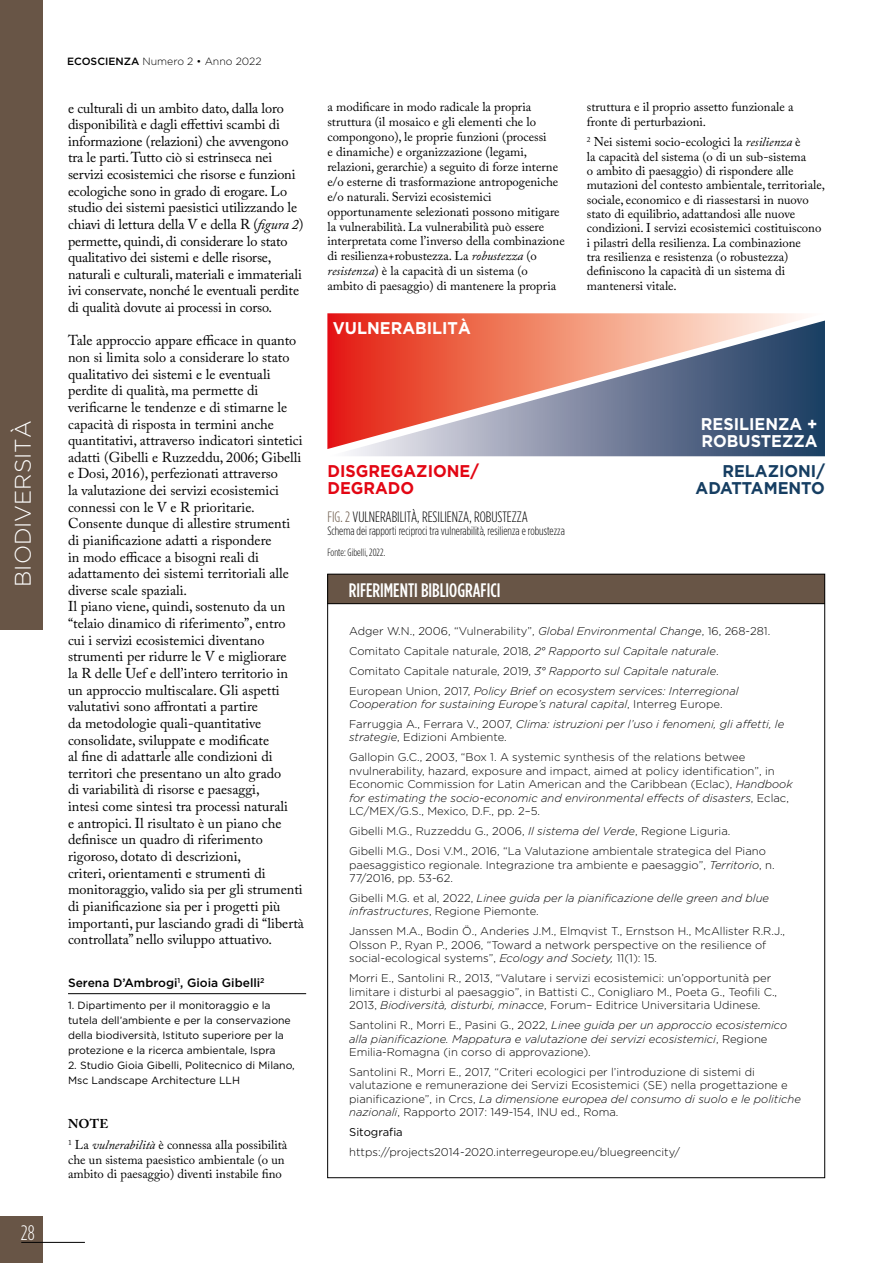
<style>
.page{position:relative;width:893px;height:1263px;background:#fff}
.page>*{position:absolute;margin:0;border:0;box-sizing:border-box;transform-origin:0 0}
.t1{font:300 22.5px "Gotham HTF";color:#fff}
.t2{font:300 condensed 21px "Gotham HTF";color:#fff}
.t3{font:500 condensed 19.5px "Gotham HTF";color:#fff}
.t4{font:700 16.95px/17px "Gotham HTF";color:#fff;scale:.95 1}
.t5{font:700 16.95px/17px "Gotham HTF";color:#e30613;scale:.95 1}
.t6{font:700 16.95px/17px "Gotham HTF";color:#163e62;text-align:right;scale:.95 1}
.t7{font:300 condensed 15px "Gotham HTF";color:#000}
.t8{font:14.25px/16.6px "Adobe Caslon Pro";color:#000}
.t9{font:12.75px/14.9px "Adobe Caslon Pro";color:#000}
.t10{font:300 condensed 12px "Gotham HTF";color:#000}
.t11{font:500 12px "Gotham HTF";color:#000}
.t12{font:300 11.25px/13.5px "Gotham HTF";color:#000}
.t13{font:italic 300 11.25px/20px "Gotham HTF";color:#000}
.t14{font:11.25px "Gotham HTF";color:#000}
.t15{font:10.5px/15.1px "Gotham HTF";color:#000}
.t16{font:300 10.5px "Gotham HTF";color:#000}
.t17{font:300 condensed 10.5px "Gotham HTF";color:#000}
.s1{font-weight:500}
.s2{font-style:italic}
.s3{font-weight:700}
.s4{color:#685546}
.s5{font-style:normal}
</style>
<div class="page">
<div style="left:0;top:1216px;width:43px;height:47px;background:#685546"></div>
<hr style="left:21px;top:1242px;width:64px;height:1px;background:#000">
<div style="left:0;top:0;width:43px;height:629px;background:#685546"></div>
<hr style="left:68px;top:993px;width:238px;height:1px;background:#000">
<div style="left:327px;top:574px;width:498px;height:30px;background:#685546"></div>
<hr style="left:327px;top:603px;width:498px;height:1px;background:#000">
<svg style="left:349px;top:449px;width:476px;height:7px;background:#838ea6"></svg>
<svg style="left:327px;top:313px;width:498px;height:136px;background:#ae7678"></svg>
<h1 class="t1" style="left:11px;top:587px;width:168px;rotate:-90deg">BIODIVERSITÀ</h1>
<h2 class="t2" style="left:21px;top:1221px;width:15px">28</h2>
<p class="t16" style="left:67px;top:56px;width:196px"><span class="s1">ECOSCIENZA</span> Numero 2 • Anno 2022</p>
<p class="t8" style="left:68px;top:99px;width:237px">e culturali di un ambito dato, dalla loro disponibilità e dagli effettivi scambi di informazione (relazioni) che avvengono tra le parti. Tutto ciò si estrinseca nei servizi ecosistemici che risorse e funzioni ecologiche sono in grado di erogare. Lo studio dei sistemi paesistici utilizzando le chiavi di lettura della V e della R (<span class="s2">figura 2</span>) permette, quindi, di considerare lo stato qualitativo dei sistemi e delle risorse, naturali e culturali, materiali e immateriali ivi conservate, nonché le eventuali perdite di qualità dovute ai processi in corso.</p>
<p class="t8" style="left:68px;top:332px;width:237px">Tale approccio appare efficace in quanto non si limita solo a considerare lo stato qualitativo dei sistemi e le eventuali perdite di qualità, ma permette di verificarne le tendenze e di stimarne le capacità di risposta in termini anche quantitativi, attraverso indicatori sintetici adatti (Gibelli e Ruzzeddu, 2006; Gibelli e Dosi, 2016), perfezionati attraverso<br>la valutazione dei servizi ecosistemici connessi con le V e R prioritarie.<br>Consente dunque di allestire strumenti di pianificazione adatti a rispondere<br>in modo efficace a bisogni reali di adattamento dei sistemi territoriali alle diverse scale spaziali.<br>Il piano viene, quindi, sostenuto da un “telaio dinamico di riferimento”, entro cui i servizi ecosistemici diventano strumenti per ridurre le V e migliorare<br>la R delle Uef e dell’intero territorio in un approccio multiscalare. Gli aspetti valutativi sono affrontati a partire<br>da metodologie quali-quantitative consolidate, sviluppate e modificate<br>al fine di adattarle alle condizioni di territori che presentano un alto grado<br>di variabilità di risorse e paesaggi,<br>intesi come sintesi tra processi naturali<br>e antropici. Il risultato è un piano che definisce un quadro di riferimento rigoroso, dotato di descrizioni,<br>criteri, orientamenti e strumenti di monitoraggio, valido sia per gli strumenti di pianificazione sia per i progetti più importanti, pur lasciando gradi di “libertà controllata” nello sviluppo attuativo.</p>
<p class="t11" style="left:68px;top:976px;width:198px">Serena D’Ambrogi<sup>1</sup>, Gioia Gibelli<sup>2</sup></p>
<p class="t15" style="left:68px;top:997px;width:224px">1. Dipartimento per il monitoraggio e la tutela dell’ambiente e per la conservazione della biodiversità, Istituto superiore per la protezione e la ricerca ambientale, Ispra</p>
<p class="t15" style="left:68px;top:1058px;width:228px">2. Studio Gioia Gibelli, Politecnico di Milano,<br>Msc Landscape Architecture LLH</p>
<p class="t9" style="left:68px;top:1114px;width:221px;line-height:20.7px"><span class="s3">NOTE<br></span><sup>1</sup> La <span class="s2">vulnerabilità</span> è connessa alla possibilità</p>
<p class="t9" style="left:68px;top:1152px;width:218px;line-height:14.4px">che un sistema paesistico ambientale (o un ambito di paesaggio) diventi instabile fino</p>
<p class="t9" style="left:327px;top:100px;width:239px">a modificare in modo radicale la propria struttura (il mosaico e gli elementi che lo compongono), le proprie funzioni (processi<br>e dinamiche) e organizzazione (legami, relazioni, gerarchie) a seguito di forze interne e/o esterne di trasformazione antropogeniche e/o naturali. Servizi ecosistemici opportunamente selezionati possono mitigare la vulnerabilità. La vulnerabilità può essere interpretata come l’inverso della combinazione di resilienza+robustezza. La <span class="s2">robustezza</span> (o <span class="s2">resistenza</span>) è la capacità di un sistema (o ambito di paesaggio) di mantenere la propria</p>
<p class="t4" style="left:333px;top:319px;width:147px">VULNERABILITÀ</p>
<p class="t9" style="left:587px;top:100px;width:207px;line-height:14.2px">struttura e il proprio assetto funzionale a fronte di perturbazioni.</p>
<p class="t9" style="left:587px;top:135px;width:240px;line-height:14.2px"><sup>2</sup> Nei sistemi socio-ecologici la <span class="s2">resilienza</span> è<br>la capacità del sistema (o di un sub-sistema<br>o ambito di paesaggio) di rispondere alle mutazioni del contesto ambientale, territoriale, sociale, economico e di riassestarsi in nuovo stato di equilibrio, adattandosi alle nuove condizioni. I servizi ecosistemici costituiscono i pilastri della resilienza. La combinazione<br>tra resilienza e resistenza (o robustezza) definiscono la capacità di un sistema di mantenersi vitale.</p>
<p class="t4" style="left:701px;top:415px;width:124px">RESILIENZA +<br>ROBUSTEZZA</p>
<p class="t5" style="left:327px;top:462px;width:161px">DISGREGAZIONE/<br>DEGRADO</p>
<p class="t6" style="left:696px;top:462px;width:138px">RELAZIONI/<br>ADATTAMENTO</p>
<p class="t7" style="left:327px;top:509px;width:202px"><span class="s4">FIG. 2</span> VULNERABILITÀ, RESILIENZA, ROBUSTEZZA</p>
<p class="t10" style="left:327px;top:525px;width:239px">Schema dei rapporti reciproci tra vulnerabilità, resilienza e robustezza</p>
<p class="t17" style="left:327px;top:547px;width:59px">Fonte: Gibelli, 2022.</p>
<h3 class="t3" style="left:349px;top:579px;width:153px">RIFERIMENTI BIBLIOGRAFICI</h3>
<p class="t13" style="left:349px;top:621px;width:423px"><span class="s5">Adger W.N., 2006, “Vulnerability”,</span> Global Environmental Change<span class="s5">, 16, 268-281.<br>Comitato Capitale naturale, 2018,</span> 2° Rapporto sul Capitale naturale<span class="s5">.<br>Comitato Capitale naturale, 2019,</span> 3° Rapporto sul Capitale naturale<span class="s5">.<br>European Union, 2017,</span> Policy Brief on ecosystem services: Interregional</p>
<p class="t13" style="left:349px;top:694px;width:437px">Cooperation for sustaining Europe’s natural capital<span class="s5">, Interreg Europe.<br>Farruggia A., Ferrara V., 2007,</span> Clima: istruzioni per l’uso i fenomeni, gli affetti, le</p>
<p class="t12" style="left:349px;top:727px;width:398px;line-height:20px"><span class="s2">strategie</span>, Edizioni Ambiente.<br>Gallopin G.C., 2003, “Box 1. A systemic synthesis of the relations betwee</p>
<p class="t12" style="left:349px;top:764px;width:445px">nvulnerability, hazard, exposure and impact, aimed at policy identification”, in Economic Commission for Latin American and the Caribbean (Eclac), <span class="s2">Handbook for estimating the socio-economic and environmental effects of disasters</span>, Eclac, LC/MEX/G.S., Mexico, D.F., pp. 2–5.</p>
<p class="t12" style="left:349px;top:821px;width:418px;line-height:20px">Gibelli M.G., Ruzzeddu G., 2006, <span class="s2">Il sistema del Verde</span>, Regione Liguria.<br>Gibelli M.G., Dosi V.M., 2016, “La Valutazione ambientale strategica del Piano</p>
<p class="t12" style="left:349px;top:858px;width:427px">paesaggistico regionale. Integrazione tra ambiente e paesaggio”, <span class="s2">Territorio</span>, n.<br>77/2016, pp. 53-62.</p>
<p class="t13" style="left:349px;top:891px;width:421px;line-height:13.5px"><span class="s5">Gibelli M.G. et al, 2022,</span> Linee guida per la pianificazione delle green and blue infrastructures<span class="s5">, Regione Piemonte.</span></p>
<p class="t12" style="left:349px;top:924px;width:438px">Janssen M.A., Bodin Ö., Anderies J.M., Elmqvist T., Ernstson H., McAllister R.R.J.,<br>Olsson P., Ryan P., 2006, “Toward a network perspective on the resilience of social-ecological systems”, <span class="s2">Ecology and Society,</span> 11(1): 15.</p>
<p class="t12" style="left:349px;top:971px;width:430px">Morri E., Santolini R., 2013, “Valutare i servizi ecosistemici: un’opportunità per limitare i disturbi al paesaggio”, in Battisti C., Conigliaro M., Poeta G., Teofili C.,<br>2013, <span class="s2">Biodiversità, disturbi, minacce</span>, Forum– Editrice Universitaria Udinese.</p>
<p class="t13" style="left:349px;top:1018px;width:440px;line-height:13.5px"><span class="s5">Santolini R., Morri E., Pasini G., 2022,</span> Linee guida per un approccio ecosistemico alla pianificazione. Mappatura e valutazione dei servizi ecosistemici<span class="s5">, Regione<br>Emilia-Romagna (in corso di approvazione).</span></p>
<p class="t12" style="left:349px;top:1065px;width:453px">Santolini R., Morri E., 2017, “Criteri ecologici per l’introduzione di sistemi di valutazione e remunerazione dei Servizi Ecosistemici (SE) nella progettazione e pianificazione”, in Crcs, <span class="s2">La dimensione europea del consumo di suolo e le politiche nazionali</span>, Rapporto 2017: 149-154, INU ed., Roma.</p>
<p class="t14" style="left:349px;top:1126px;width:55px">Sitografia</p>
<p class="t12" style="left:349px;top:1145px;width:333px">https://projects2014-2020.interregeurope.eu/bluegreencity/</p>
</div>
